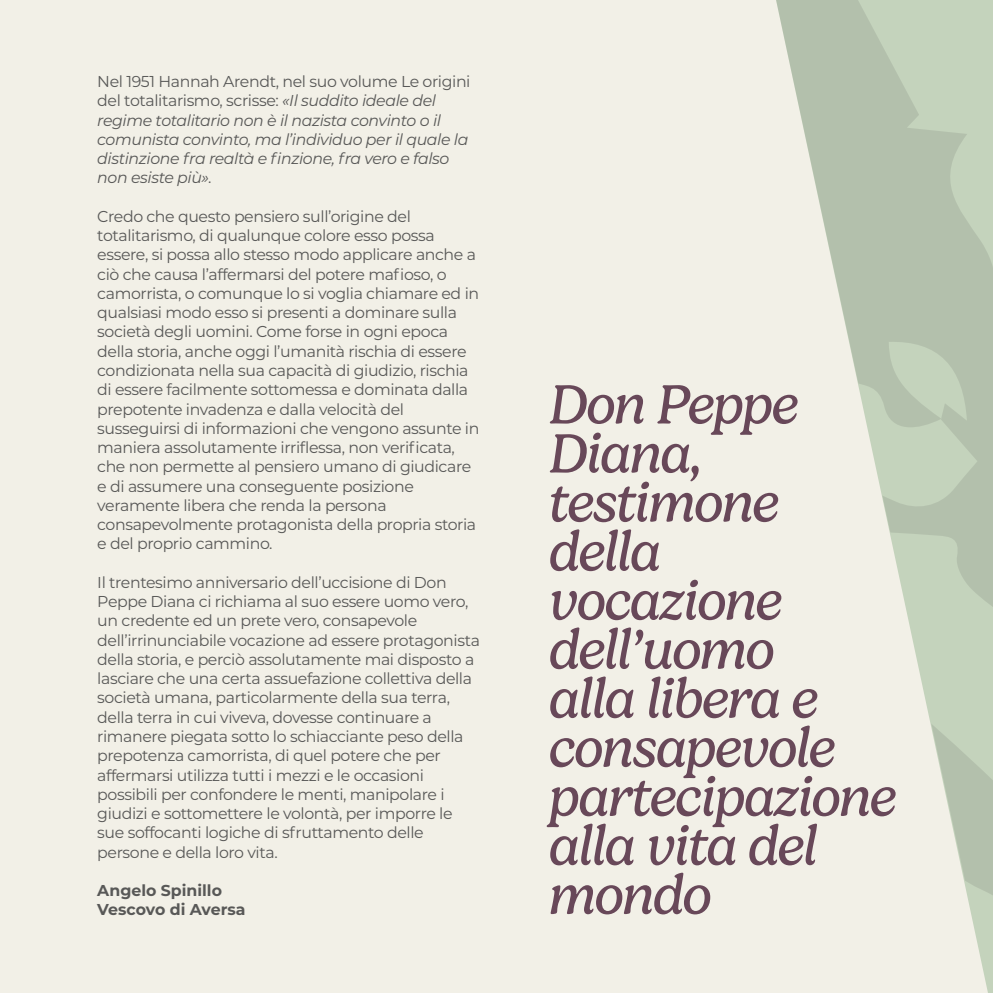
<style>
.page{position:relative;width:993px;height:993px;background:#fff}
.page>*{position:absolute;margin:0;border:0;box-sizing:border-box;transform-origin:0 0}
.t1{font:italic 56px/49px "Gelica";letter-spacing:-.025em;color:#684859}
.t2{font:15.75px/19.2px "Montserrat";letter-spacing:-.025em;color:#585857}
.t3{font:italic 15.75px/19.2px "Montserrat";letter-spacing:-.025em;color:#585857}
.t4{font:700 15.75px/19.2px "Montserrat";color:#585857}
.s1{font-style:normal}
</style>
<div class="page">
<div style="left:0;top:0;width:992px;height:992px;background:#f2f0e7"></div>
<svg style="left:776px;top:0;width:216px;height:992px"></svg>
<p class="t3" style="left:97px;top:71px;width:374px"><span class="s1">Nel 1951 Hannah Arendt, nel suo volume Le origini del totalitarismo, scrisse:</span> «Il suddito ideale del regime totalitario non è il nazista convinto o il comunista convinto, ma l’individuo per il quale la distinzione fra realtà e finzione, fra vero e falso non esiste più».</p>
<p class="t2" style="left:97px;top:206px;width:383px">Credo che questo pensiero sull’origine del totalitarismo, di qualunque colore esso possa essere, si possa allo stesso modo applicare anche a ciò che causa l’affermarsi del potere mafioso, o camorrista, o comunque lo si voglia chiamare ed in qualsiasi modo esso si presenti a dominare sulla società degli uomini. Come forse in ogni epoca della storia, anche oggi l’umanità rischia di essere condizionata nella sua capacità di giudizio, rischia di essere facilmente sottomessa e dominata dalla prepotente invadenza e dalla velocità del susseguirsi di informazioni che vengono assunte in maniera assolutamente irriflessa, non verificata, che non permette al pensiero umano di giudicare e di assumere una conseguente posizione veramente libera che renda la persona consapevolmente protagonista della propria storia e del proprio cammino.</p>
<p class="t2" style="left:97px;top:572px;width:384px">Il trentesimo anniversario dell’uccisione di Don Peppe Diana ci richiama al suo essere uomo vero, un credente ed un prete vero, consapevole dell’irrinunciabile vocazione ad essere protagonista della storia, e perciò assolutamente mai disposto a lasciare che una certa assuefazione collettiva della società umana, particolarmente della sua terra, della terra in cui viveva, dovesse continuare a rimanere piegata sotto lo schiacciante peso della prepotenza camorrista, di quel potere che per affermarsi utilizza tutti i mezzi e le occasioni possibili per confondere le menti, manipolare i giudizi e sottomettere le volontà, per imporre le sue soffocanti logiche di sfruttamento delle persone e della loro vita.</p>
<p class="t4" style="left:97px;top:879px;width:150px">Angelo Spinillo<br>Vescovo di Aversa</p>
<h1 class="t1" style="left:547px;top:380px;width:349px">Don Peppe<br>Diana, testimone della vocazione dell’uomo<br>alla libera e consapevole partecipazione alla vita del mondo</h1>
</div>
